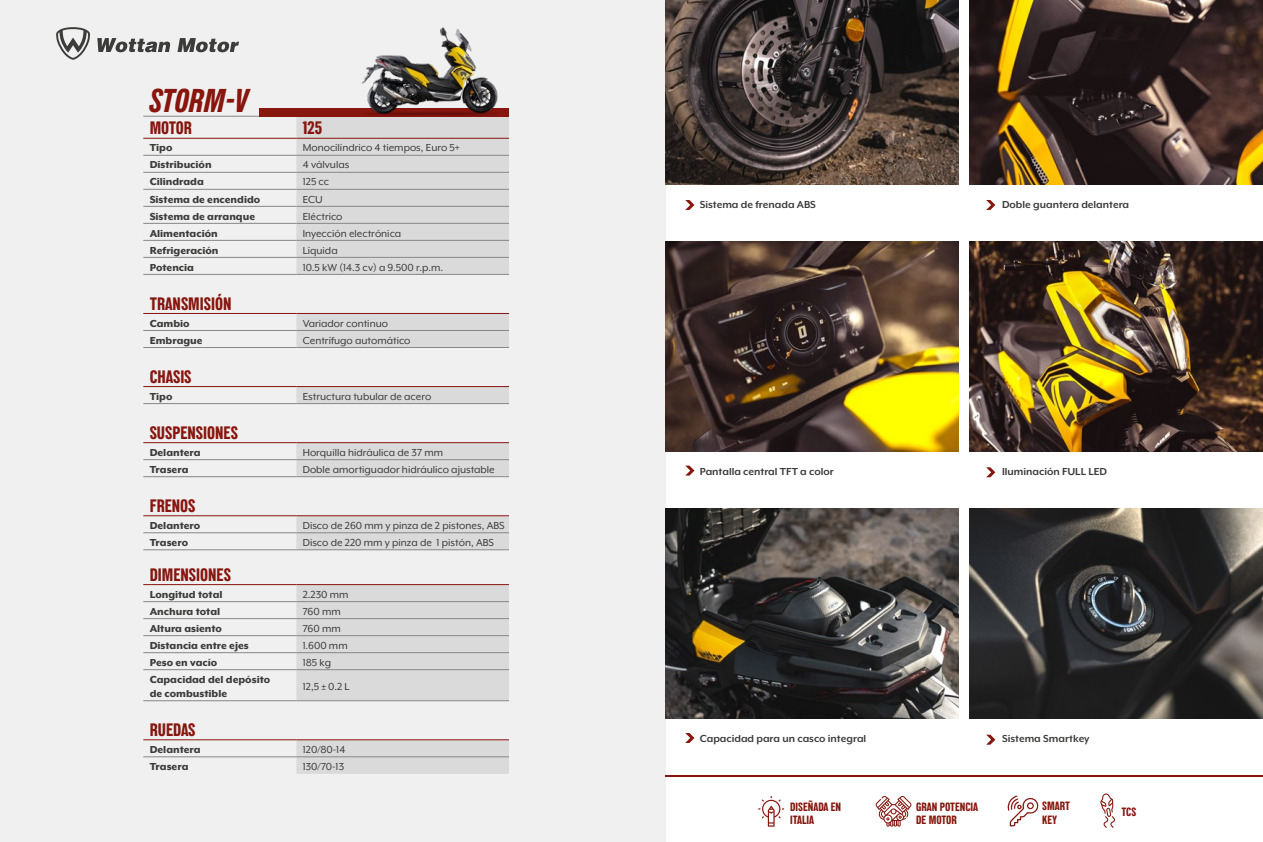
<style>
.page{position:relative;width:1263px;height:842px;background:#fff}
.page>*{position:absolute;margin:0;border:0;box-sizing:border-box;transform-origin:0 0}
.t1{font:italic 700 condensed 33px "Lorimer No";letter-spacing:-.005em;color:#86160e}
.t2{font:700 condensed 18px "Lorimer No 2";color:#86160e}
.t3{font:700 condensed 12px/13.5px "Lorimer No 2";color:#86160e}
.t4{font:11.7px "Mr Eaves XL Mod OT";color:#3c3c3b}
.t5{font:800 11.7px "Mr Eaves XL Mod OT";color:#3c3c3b}
.t6{font:700 11.7px "Mr Eaves XL Mod OT";color:#3c3c3b}
</style>
<div class="page">
<div style="left:0;top:0;width:665px;height:842px;background:#f0f0f0"></div>
<svg style="left:986px;top:467px;width:9px;height:10px"></svg>
<svg style="left:986px;top:735px;width:9px;height:10px"></svg>
<svg style="left:986px;top:200px;width:9px;height:10px"></svg>
<svg style="left:685px;top:466px;width:9px;height:10px"></svg>
<svg style="left:685px;top:733px;width:9px;height:10px"></svg>
<svg style="left:685px;top:200px;width:9px;height:10px"></svg>
<svg style="left:296px;top:117px;width:213px;height:657px;fill:#dadada"></svg>
<hr style="left:143px;top:138px;width:153px;height:1px;background:#86160e">
<hr style="left:296px;top:138px;width:213px;height:1px;background:#86160e">
<hr style="left:143px;top:313px;width:153px;height:1px;background:#86160e">
<hr style="left:296px;top:313px;width:213px;height:1px;background:#86160e">
<hr style="left:143px;top:442px;width:153px;height:1px;background:#86160e">
<hr style="left:296px;top:442px;width:213px;height:1px;background:#86160e">
<hr style="left:143px;top:515px;width:153px;height:1px;background:#86160e">
<hr style="left:296px;top:515px;width:213px;height:1px;background:#86160e">
<hr style="left:143px;top:584px;width:153px;height:1px;background:#86160e">
<hr style="left:296px;top:584px;width:213px;height:1px;background:#86160e">
<hr style="left:143px;top:739px;width:153px;height:1px;background:#86160e">
<hr style="left:296px;top:739px;width:213px;height:1px;background:#86160e">
<hr style="left:143px;top:116px;width:153px;height:1px;background:#878787">
<hr style="left:143px;top:155px;width:153px;height:1px;background:#878787">
<hr style="left:143px;top:172px;width:153px;height:1px;background:#878787">
<hr style="left:143px;top:189px;width:153px;height:1px;background:#878787">
<hr style="left:143px;top:206px;width:153px;height:1px;background:#878787">
<hr style="left:143px;top:223px;width:153px;height:1px;background:#878787">
<hr style="left:143px;top:240px;width:153px;height:1px;background:#878787">
<hr style="left:143px;top:257px;width:153px;height:1px;background:#878787">
<hr style="left:296px;top:155px;width:213px;height:1px;background:#878787">
<hr style="left:296px;top:172px;width:213px;height:1px;background:#878787">
<hr style="left:296px;top:189px;width:213px;height:1px;background:#878787">
<hr style="left:296px;top:206px;width:213px;height:1px;background:#878787">
<hr style="left:296px;top:223px;width:213px;height:1px;background:#878787">
<hr style="left:296px;top:240px;width:213px;height:1px;background:#878787">
<hr style="left:296px;top:257px;width:213px;height:1px;background:#878787">
<hr style="left:143px;top:274px;width:153px;height:1px;background:#878787">
<hr style="left:143px;top:549px;width:153px;height:1px;background:#878787">
<hr style="left:296px;top:274px;width:213px;height:1px;background:#878787">
<hr style="left:296px;top:549px;width:213px;height:1px;background:#878787">
<hr style="left:143px;top:330px;width:153px;height:1px;background:#878787">
<hr style="left:296px;top:330px;width:213px;height:1px;background:#878787">
<hr style="left:143px;top:347px;width:153px;height:1px;background:#878787">
<hr style="left:296px;top:347px;width:213px;height:1px;background:#878787">
<hr style="left:143px;top:403px;width:153px;height:1px;background:#878787">
<hr style="left:296px;top:403px;width:213px;height:1px;background:#878787">
<hr style="left:143px;top:459px;width:153px;height:1px;background:#878787">
<hr style="left:296px;top:459px;width:213px;height:1px;background:#878787">
<hr style="left:143px;top:476px;width:153px;height:1px;background:#878787">
<hr style="left:296px;top:476px;width:213px;height:1px;background:#878787">
<hr style="left:143px;top:532px;width:153px;height:1px;background:#878787">
<hr style="left:143px;top:601px;width:153px;height:1px;background:#878787">
<hr style="left:143px;top:618px;width:153px;height:1px;background:#878787">
<hr style="left:143px;top:635px;width:153px;height:1px;background:#878787">
<hr style="left:296px;top:532px;width:213px;height:1px;background:#878787">
<hr style="left:296px;top:601px;width:213px;height:1px;background:#878787">
<hr style="left:296px;top:618px;width:213px;height:1px;background:#878787">
<hr style="left:296px;top:635px;width:213px;height:1px;background:#878787">
<hr style="left:143px;top:652px;width:153px;height:1px;background:#878787">
<hr style="left:143px;top:669px;width:153px;height:1px;background:#878787">
<hr style="left:296px;top:652px;width:213px;height:1px;background:#878787">
<hr style="left:296px;top:669px;width:213px;height:1px;background:#878787">
<hr style="left:143px;top:700px;width:153px;height:1px;background:#878787">
<hr style="left:296px;top:700px;width:213px;height:1px;background:#878787">
<hr style="left:143px;top:756px;width:153px;height:1px;background:#878787">
<hr style="left:296px;top:756px;width:213px;height:1px;background:#878787">
<hr style="left:143px;top:386px;width:153px;height:1px;background:#86160e">
<hr style="left:296px;top:386px;width:213px;height:1px;background:#86160e">
<div style="left:259px;top:108px;width:250px;height:9px;background:#86160e"></div>
<img style="left:354px;top:27px;width:152px;height:92px">
<img style="left:665px;top:0;width:293px;height:185px">
<img style="left:665px;top:241px;width:293px;height:211px">
<img style="left:665px;top:508px;width:293px;height:211px">
<img style="left:969px;top:0;width:294px;height:185px">
<img style="left:969px;top:508px;width:294px;height:211px">
<img style="left:969px;top:241px;width:294px;height:211px">
<svg style="left:758px;top:796px;width:26px;height:31px"></svg>
<svg style="left:875px;top:796px;width:37px;height:31px"></svg>
<svg style="left:1100px;top:793px;width:15px;height:35px"></svg>
<svg style="left:1008px;top:796px;width:31px;height:30px"></svg>
<hr style="left:665px;top:776px;width:598px;height:1px;background:#86160e">
<svg style="left:56px;top:27px;width:34px;height:33px"></svg>
<svg style="left:97px;top:38px;width:73px;height:14px"></svg>
<svg style="left:177px;top:38px;width:62px;height:14px"></svg>
<p class="t1" style="left:150px;top:82px;width:100px">STORM-V</p>
<p class="t2" style="left:150px;top:118px;width:44px">MOTOR</p>
<p class="t2" style="left:303px;top:118px;width:21px">125</p>
<p class="t5" style="left:150px;top:141px;width:24px">Tipo</p>
<p class="t4" style="left:303px;top:142px;width:159px">Monocilíndrico 4 tiempos, Euro 5+</p>
<p class="t5" style="left:150px;top:158px;width:63px">Distribución</p>
<p class="t4" style="left:303px;top:159px;width:48px">4 válvulas</p>
<p class="t5" style="left:150px;top:175px;width:56px">Cilindrada</p>
<p class="t4" style="left:303px;top:176px;width:28px">125 cc</p>
<p class="t5" style="left:150px;top:192px;width:112px">Sistema de encendido</p>
<p class="t4" style="left:303px;top:193px;width:21px">ECU</p>
<p class="t5" style="left:150px;top:209px;width:107px">Sistema de arranque</p>
<p class="t4" style="left:303px;top:210px;width:41px">Eléctrico</p>
<p class="t5" style="left:150px;top:226px;width:70px">Alimentación</p>
<p class="t4" style="left:303px;top:227px;width:100px">Inyección electrónica</p>
<p class="t5" style="left:150px;top:243px;width:70px">Refrigeración</p>
<p class="t4" style="left:303px;top:244px;width:36px">Líquida</p>
<p class="t5" style="left:150px;top:260px;width:46px">Potencia</p>
<p class="t4" style="left:303px;top:261px;width:142px">10.5 kW (14.3 cv) a 9.500 r.p.m.</p>
<p class="t2" style="left:150px;top:293px;width:83px">TRANSMISIÓN</p>
<p class="t5" style="left:150px;top:316px;width:41px">Cambio</p>
<p class="t4" style="left:303px;top:317px;width:87px">Variador continuo</p>
<p class="t5" style="left:150px;top:333px;width:54px">Embrague</p>
<p class="t4" style="left:303px;top:334px;width:109px">Centrífugo automático</p>
<p class="t2" style="left:150px;top:366px;width:43px">CHASIS</p>
<p class="t5" style="left:150px;top:390px;width:24px">Tipo</p>
<p class="t4" style="left:303px;top:390px;width:130px">Estructura tubular de acero</p>
<p class="t2" style="left:150px;top:422px;width:90px">SUSPENSIONES</p>
<p class="t5" style="left:150px;top:446px;width:53px">Delantera</p>
<p class="t4" style="left:303px;top:446px;width:142px">Horquilla hidráulica de 37 mm</p>
<p class="t5" style="left:150px;top:463px;width:40px">Trasera</p>
<p class="t4" style="left:303px;top:463px;width:194px">Doble amortiguador hidráulico ajustable</p>
<p class="t2" style="left:150px;top:495px;width:47px">FRENOS</p>
<p class="t5" style="left:150px;top:519px;width:52px">Delantero</p>
<p class="t4" style="left:303px;top:519px;width:203px">Disco de 260 mm y pinza de 2 pistones, ABS</p>
<p class="t5" style="left:150px;top:536px;width:40px">Trasero</p>
<p class="t4" style="left:303px;top:536px;width:193px">Disco de 220 mm y pinza de 1 pistón, ABS</p>
<p class="t2" style="left:150px;top:564px;width:83px">DIMENSIONES</p>
<p class="t5" style="left:150px;top:588px;width:74px">Longitud total</p>
<p class="t4" style="left:303px;top:588px;width:47px">2.230 mm</p>
<p class="t5" style="left:150px;top:605px;width:72px">Anchura total</p>
<p class="t4" style="left:303px;top:605px;width:40px">760 mm</p>
<p class="t5" style="left:150px;top:622px;width:74px">Altura asiento</p>
<p class="t4" style="left:303px;top:622px;width:40px">760 mm</p>
<p class="t5" style="left:150px;top:639px;width:101px">Distancia entre ejes</p>
<p class="t4" style="left:303px;top:639px;width:46px">1.600 mm</p>
<p class="t5" style="left:150px;top:656px;width:69px">Peso en vacío</p>
<p class="t4" style="left:303px;top:656px;width:30px">185 kg</p>
<p class="t5" style="left:150px;top:673px;width:122px">Capacidad del depósito</p>
<p class="t5" style="left:150px;top:687px;width:79px">de combustible</p>
<p class="t4" style="left:303px;top:680px;width:48px">12,5 ± 0.2 L</p>
<p class="t2" style="left:150px;top:720px;width:47px">RUEDAS</p>
<p class="t5" style="left:150px;top:743px;width:53px">Delantera</p>
<p class="t4" style="left:303px;top:743px;width:44px">120/80-14</p>
<p class="t5" style="left:150px;top:760px;width:40px">Trasera</p>
<p class="t4" style="left:303px;top:760px;width:43px">130/70-13</p>
<p class="t6" style="left:700px;top:198px;width:118px">Sistema de frenada ABS</p>
<p class="t6" style="left:1002px;top:198px;width:129px">Doble guantera delantera</p>
<p class="t6" style="left:700px;top:465px;width:136px">Pantalla central TFT a color</p>
<p class="t6" style="left:1002px;top:465px;width:106px">Iluminación FULL LED</p>
<p class="t6" style="left:700px;top:732px;width:168px">Capacidad para un casco integral</p>
<p class="t6" style="left:1002px;top:732px;width:89px">Sistema Smartkey</p>
<p class="t3" style="left:790px;top:800px;width:52px">DISEÑADA EN<br>ITALIA</p>
<p class="t3" style="left:916px;top:800px;width:64px">GRAN POTENCIA<br>DE MOTOR</p>
<p class="t3" style="left:1121px;top:805px;width:16px">TCS</p>
<p class="t3" style="left:1042px;top:799px;width:29px">SMART<br>KEY</p>
</div>
